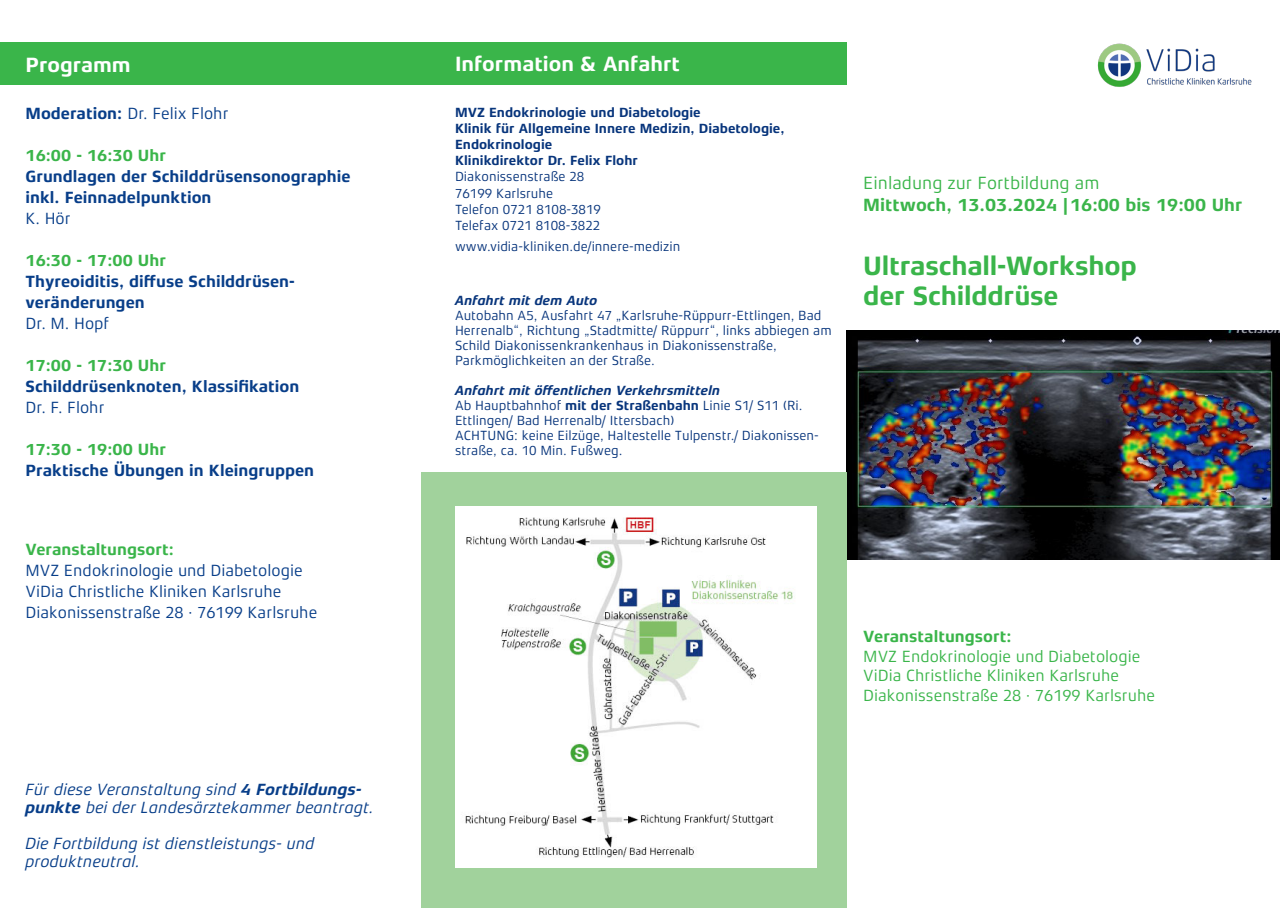
<style>
.page{position:relative;width:1280px;height:910px;background:#fff}
.page>*{position:absolute;margin:0;border:0;box-sizing:border-box;transform-origin:0 0}
.t1{font:700 27px "Xenois Sans Pro";letter-spacing:-.01em;color:#3ab54a}
.t2{font:700 21px "Xenois Sans Pro";color:#fff}
.t3{font:700 18px/21.6px "Xenois Sans Pro";color:#3ab54a}
.t4{font:700 16.5px/21px "Xenois Sans Pro";color:#083e89}
.t5{font:16.5px "Xenois Sans Pro";color:#083e89}
.t6{font:italic 16.5px "Xenois Sans Pro";color:#083e89}
.t7{font:16.5px "Xenois Sans Pro";color:#3ab54a}
.t8{font:700 16.5px "Xenois Sans Pro";color:#3ab54a}
.t9{font:13.5px/15px "Xenois Sans Pro";color:#08357c}
.t10{font:700 13.5px "Xenois Sans Pro";color:#08357c}
.t11{font:italic 700 13.5px "Xenois Sans Pro";color:#08357c}
.s1{font-weight:700}
.s2{color:#3ab54a}
.s3{font-weight:400}
</style>
<div class="page">
<img style="left:846px;top:331px;width:434px;height:228px">
<div style="left:421px;top:472px;width:425px;height:436px;background:#a1d29c"></div>
<div style="left:0;top:43px;width:846px;height:42px;background:#3ab54a"></div>
<img style="left:455px;top:506px;width:361px;height:361px">
<img style="left:1097px;top:43px;width:155px;height:44px">
<p class="t2" style="left:26px;top:53px;width:107px">Programm</p>
<p class="t5" style="left:26px;top:104px;width:205px"><span class="s1">Moderation:</span> Dr. Felix Flohr</p>
<p class="t8" style="left:26px;top:146px;width:142px">16:00 - 16:30 Uhr</p>
<p class="t4" style="left:26px;top:166px;width:327px">Grundlagen der Schilddrüsensonographie</p>
<p class="t4" style="left:26px;top:187px;width:188px">inkl. Feinnadelpunktion</p>
<p class="t5" style="left:26px;top:209px;width:47px">K. Hör</p>
<p class="t4" style="left:26px;top:250px;width:271px"><span class="s2">16:30 - 17:00 Uhr<br></span>Thyreoiditis, diffuse Schilddrüsen-</p>
<p class="t4" style="left:26px;top:292px;width:121px">veränderungen</p>
<p class="t5" style="left:26px;top:314px;width:85px">Dr. M. Hopf</p>
<p class="t4" style="left:26px;top:355px;width:275px"><span class="s2">17:00 - 17:30 Uhr<br></span>Schilddrüsenknoten, Klassifikation</p>
<p class="t5" style="left:26px;top:398px;width:81px">Dr. F. Flohr</p>
<p class="t4" style="left:26px;top:439px;width:290px"><span class="s2">17:30 - 19:00 Uhr<br></span>Praktische Übungen in Kleingruppen</p>
<p class="t8" style="left:26px;top:540px;width:150px">Veranstaltungsort:</p>
<p class="t5" style="left:26px;top:561px;width:279px">MVZ Endokrinologie und Diabetologie</p>
<p class="t5" style="left:26px;top:582px;width:257px">ViDia Christliche Kliniken Karlsruhe</p>
<p class="t5" style="left:26px;top:603px;width:293px">Diakonissenstraße 28 · 76199 Karlsruhe</p>
<p class="t6" style="left:26px;top:780px;width:338px">Für diese Veranstaltung sind <span class="s1">4 Fortbildungs-</span></p>
<p class="t6" style="left:26px;top:798px;width:350px"><span class="s1">punkte</span> bei der Landesärztekammer beantragt.</p>
<p class="t6" style="left:26px;top:834px;width:291px">Die Fortbildung ist dienstleistungs- und</p>
<p class="t6" style="left:26px;top:852px;width:116px">produktneutral.</p>
<p class="t2" style="left:455px;top:52px;width:227px">Information &amp; Anfahrt</p>
<p class="t10" style="left:455px;top:104px;width:247px">MVZ Endokrinologie und Diabetologie</p>
<p class="t10" style="left:455px;top:120px;width:331px">Klinik für Allgemeine Innere Medizin, Diabetologie,</p>
<p class="t10" style="left:455px;top:137px;width:99px">Endokrinologie</p>
<p class="t10" style="left:455px;top:153px;width:185px">Klinikdirektor Dr. Felix Flohr</p>
<p class="t9" style="left:455px;top:169px;width:131px">Diakonissenstraße 28</p>
<p class="t9" style="left:455px;top:185px;width:100px">76199 Karlsruhe</p>
<p class="t9" style="left:455px;top:202px;width:148px">Telefon 0721 8108-3819</p>
<p class="t9" style="left:455px;top:215px;width:227px;line-height:21px">Telefax 0721 8108-3822 www.vidia-kliniken.de/innere-medizin</p>
<p class="t11" style="left:455px;top:293px;width:144px">Anfahrt mit dem Auto</p>
<p class="t9" style="left:455px;top:308px;width:378px">Autobahn A5, Ausfahrt 47 „Karlsruhe-Rüppurr-Ettlingen, Bad<br>Herrenalb“, Richtung „Stadtmitte/ Rüppurr“, links abbiegen am<br>Schild Diakonissenkrankenhaus in Diakonissenstraße,</p>
<p class="t9" style="left:455px;top:353px;width:201px">Parkmöglichkeiten an der Straße.</p>
<p class="t11" style="left:455px;top:383px;width:267px">Anfahrt mit öffentlichen Verkehrsmitteln</p>
<p class="t9" style="left:455px;top:398px;width:349px">Ab Hauptbahnhof <span class="s1">mit der Straßenbahn</span> Linie S1/ S11 (Ri.<br>Ettlingen/ Bad Herrenalb/ Ittersbach)</p>
<p class="t9" style="left:455px;top:428px;width:365px">ACHTUNG: keine Eilzüge, Haltestelle Tulpenstr./ Diakonissen&shy;straße, ca. 10 Min. Fußweg.</p>
<p class="t3" style="left:863px;top:172px;width:381px"><span class="s3">Einladung zur Fortbildung am<br></span>Mittwoch, 13.03.2024 |16:00 bis 19:00 Uhr</p>
<p class="t1" style="left:863px;top:250px;width:275px">Ultraschall-Workshop</p>
<p class="t1" style="left:863px;top:280px;width:197px">der Schilddrüse</p>
<p class="t8" style="left:863px;top:627px;width:150px">Veranstaltungsort:</p>
<p class="t7" style="left:863px;top:647px;width:279px">MVZ Endokrinologie und Diabetologie</p>
<p class="t7" style="left:863px;top:666px;width:257px">ViDia Christliche Kliniken Karlsruhe</p>
<p class="t7" style="left:863px;top:686px;width:293px">Diakonissenstraße 28 · 76199 Karlsruhe</p>
</div>
